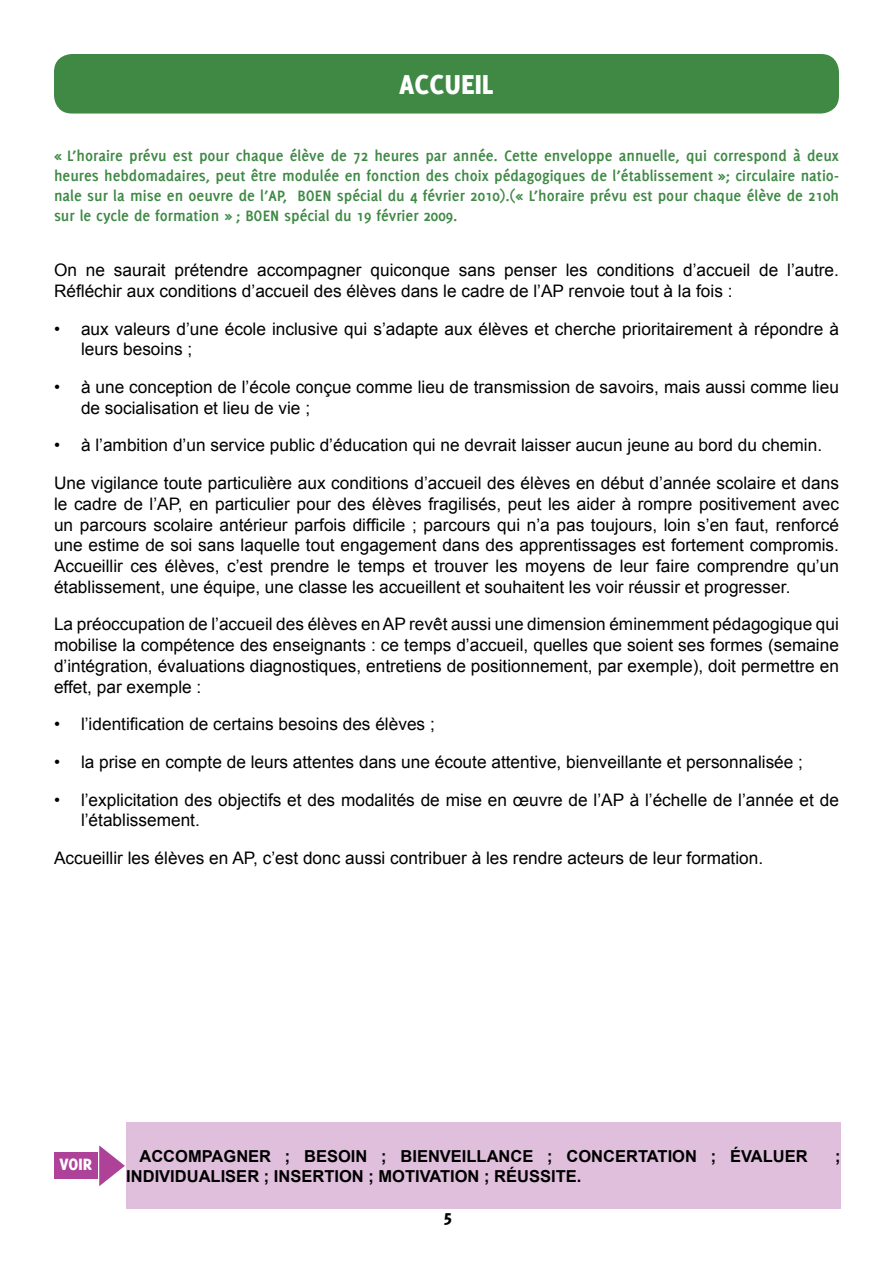
<style>
.page{position:relative;width:893px;height:1263px;background:#fff}
.page>*{position:absolute;margin:0;border:0;box-sizing:border-box;transform-origin:0 0}
.t1{font:800 30px "Delicious";color:#fff}
.t2{font:800 18px "Delicious";color:#fff}
.t3{font:800 18px "Delicious";color:#000}
.t4{font:17.25px/20.7px "Arial";color:#000}
.t5{font:700 16.5px/19.8px "Delicious";color:#3f8945;text-align:justify}
.t6{font:700 16.5px "Arial";color:#000}
</style>
<div class="page">
<div style="left:54px;top:54px;width:785px;height:60px;background:#3f8945;border-radius:18px"></div>
<div style="left:126px;top:1123px;width:715px;height:86px;background:#dfbfdc"></div>
<div style="left:54px;top:1153px;width:44px;height:26px;background:#ae4198"></div>
<svg style="left:99px;top:1145px;width:26px;height:41px"></svg>
<h1 class="t1" style="left:399px;top:67px;width:96px">ACCUEIL</h1>
<p class="t5" style="left:54px;top:146px;width:786px">« L’horaire prévu est pour chaque élève de 72 heures par année. Cette enveloppe annuelle, qui correspond à deux heures hebdomadaires, peut être modulée en fonction des choix pédagogiques de l’établissement »; circulaire natio&shy;nale sur la mise en oeuvre de l’AP, BOEN spécial du 4 février 2010).(« L’horaire prévu est pour chaque élève de 210h sur le cycle de formation » ; BOEN spécial du 19 février 2009.</p>
<p class="t4" style="left:54px;top:260px;width:786px">On ne saurait prétendre accompagner quiconque sans penser les conditions d’accueil de l’autre.<br>Réfléchir aux conditions d’accueil des élèves dans le cadre de l’AP renvoie tout à la fois :</p>
<p class="t4" style="left:81px;top:318px;width:759px;text-indent:-27px">• aux valeurs d’une école inclusive qui s’adapte aux élèves et cherche prioritairement à répondre à leurs besoins ;</p>
<p class="t4" style="left:81px;top:377px;width:759px;text-indent:-27px">• à une conception de l’école conçue comme lieu de transmission de savoirs, mais aussi comme lieu de socialisation et lieu de vie ;</p>
<p class="t4" style="left:54px;top:427px;width:786px;line-height:37.7px">• à l’ambition d’un service public d’éducation qui ne devrait laisser aucun jeune au bord du chemin.<br>Une vigilance toute particulière aux conditions d’accueil des élèves en début d’année scolaire et dans</p>
<p class="t4" style="left:54px;top:494px;width:786px;text-align:justify">le cadre de l’AP, en particulier pour des élèves fragilisés, peut les aider à rompre positivement avec un parcours scolaire antérieur parfois difficile ; parcours qui n’a pas toujours, loin s’en faut, renforcé une estime de soi sans laquelle tout engagement dans des apprentissages est fortement compromis.<br>Accueillir ces élèves, c’est prendre le temps et trouver les moyens de leur faire comprendre qu’un établissement, une équipe, une classe les accueillent et souhaitent les voir réussir et progresser.</p>
<p class="t4" style="left:54px;top:614px;width:786px;text-align:justify">La préoccupation de l’accueil des élèves en AP revêt aussi une dimension éminemment pédagogique qui mobilise la compétence des enseignants : ce temps d’accueil, quelles que soient ses formes (semaine d’intégration, évaluations diagnostiques, entretiens de positionnement, par exemple), doit permettre en effet, par exemple :</p>
<p class="t4" style="left:54px;top:714px;width:382px">• l’identification de certains besoins des élèves ;</p>
<p class="t4" style="left:54px;top:752px;width:751px">• la prise en compte de leurs attentes dans une écoute attentive, bienveillante et personnalisée ;</p>
<p class="t4" style="left:81px;top:789px;width:759px;text-indent:-27px">• l’explicitation des objectifs et des modalités de mise en œuvre de l’AP à l’échelle de l’année et de l’établissement.</p>
<p class="t4" style="left:54px;top:848px;width:711px">Accueillir les élèves en AP, c’est donc aussi contribuer à les rendre acteurs de leur formation.</p>
<p class="t2" style="left:59px;top:1153px;width:34px">VOIR</p>
<p class="t6" style="left:139px;top:1145px;width:670px">ACCOMPAGNER ; BESOIN ; BIENVEILLANCE ; CONCERTATION ; ÉVALUER</p>
<p class="t6" style="left:835px;top:1145px;width:7px">;</p>
<p class="t6" style="left:126px;top:1165px;width:456px">INDIVIDUALISER ; INSERTION ; MOTIVATION ; RÉUSSITE.</p>
<p class="t3" style="left:444px;top:1205px;width:10px">5</p>
</div>
